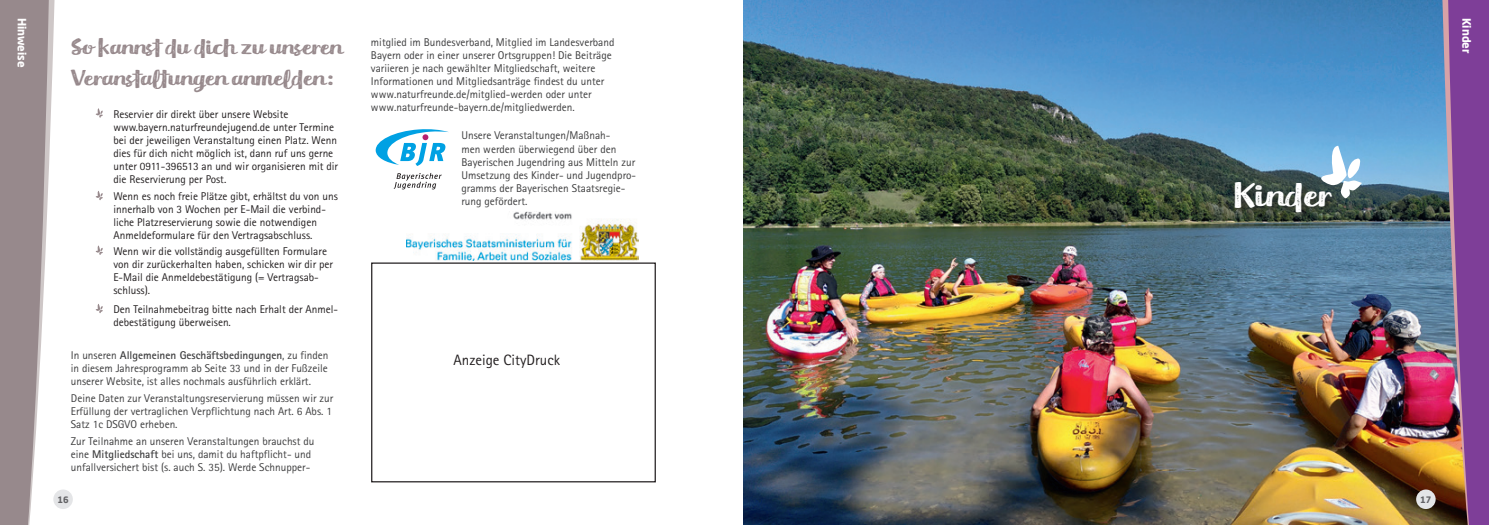
<style>
.page{position:relative;width:1489px;height:525px;background:#fff}
.page>*{position:absolute;margin:0;border:0;box-sizing:border-box;transform-origin:0 0}
.Zierüberschrift_Meltow20pt{font:38.88px "Meltow Brush Rust";color:#fff}
.Zierüberschrift_Meltow20pt-2{font:25.25px/30.2px "Meltow Brush Rust";color:#97898c}
.t1{font:15px "Rotis Sans Serif Std";color:#231f20}
.Stichpunkt{font:11.25px/13px "Rotis Sans Serif Std";color:#3e3e3f;text-align:justify}
.Stichpunkt-2{font:11.25px/13px "Rotis Sans Serif Std";color:#231f20}
.Fließtex{font:11.25px/13px "Rotis Sans Serif Std";color:#3e3e3f}
.t2{font:700 11.25px "Neo Sans Pro";color:#fff}
.t3{font:700 8.75px "Neo Sans Pro";color:#636366}
.s1{font-weight:700}
</style>
<div class="page">
<img style="left:744px;top:0;width:684px;height:524px">
<div style="left:1231px;top:179px;width:110px;height:43px;background:#231f20;opacity:.77"></div>
<svg style="left:1319px;top:145px;width:42px;height:53px"></svg>
<svg style="left:95px;top:108px;width:8px;height:10px"></svg>
<svg style="left:95px;top:191px;width:8px;height:9px"></svg>
<svg style="left:95px;top:245px;width:8px;height:10px"></svg>
<svg style="left:95px;top:304px;width:8px;height:9px"></svg>
<svg style="left:375px;top:129px;width:74px;height:37px"></svg>
<svg style="left:393px;top:173px;width:49px;height:16px"></svg>
<img style="left:407px;top:212px;width:232px;height:48px">
<div style="left:371px;top:262px;width:285px;height:220px;border:1px solid #231f20"></div>
<img style="left:1428px;top:0;width:12px;height:524px">
<img style="left:1440px;top:0;width:48px;height:524px">
<div style="left:1415px;top:489px;width:20px;height:19px;background:#e4e5e7;border-radius:50%"></div>
<svg style="left:0;top:0;width:55px;height:524px"></svg>
<div style="left:53px;top:489px;width:20px;height:19px;background:#e4e5e7;border-radius:50%"></div>
<p class="t2" style="left:29px;top:18px;width:51px;rotate:90deg">Hinweise</p>
<p class="Zierüberschrift_Meltow20pt-2" style="left:71px;top:33px;width:273px">So kannst du dich zu unseren<br>Veranstaltungen anmelden:</p>
<p class="Stichpunkt-2" style="left:113px;top:108px;width:176px">Reservier dir direkt über unsere Website</p>
<p class="Stichpunkt-2" style="left:113px;top:121px;width:226px">www.bayern.naturfreundejugend.de unter Termine bei der jeweiligen Veranstaltung einen Platz. Wenn dies für dich nicht möglich ist, dann ruf uns gerne unter 0911-396513 an und wir organisieren mit dir die Reservierung per Post.</p>
<p class="Stichpunkt-2" style="left:113px;top:189px;width:226px">Wenn es noch freie Plätze gibt, erhältst du von uns innerhalb von 3 Wochen per E-Mail die verbind&shy;liche Platzreservierung sowie die notwendigen Anmeldeformulare für den Vertragsabschluss.</p>
<p class="Stichpunkt-2" style="left:113px;top:245px;width:221px">Wenn wir die vollständig ausgefüllten Formulare von dir zurückerhalten haben, schicken wir dir per E-Mail die Anmeldebestätigung (= Vertragsab&shy;schluss).</p>
<p class="Stichpunkt-2" style="left:113px;top:303px;width:226px">Den Teilnahmebeitrag bitte nach Erhalt der Anmel&shy;debestätigung überweisen.</p>
<p class="Stichpunkt" style="left:71px;top:349px;width:259px">In unseren <span class="s1">Allgemeinen Geschäftsbedingungen</span>, zu finden in diesem Jahresprogramm ab Seite 33 und in der Fußzeile unserer Website, ist alles nochmals ausführlich erklärt.</p>
<p class="Stichpunkt" style="left:71px;top:391px;width:264px">Deine Daten zur Veranstaltungsreservierung müssen wir zur Erfüllung der vertraglichen Verpflichtung nach Art. 6 Abs. 1<br>Satz 1c DSGVO erheben.</p>
<p class="Stichpunkt" style="left:71px;top:434px;width:245px;text-align:left">Zur Teilnahme an unseren Veranstaltungen brauchst du eine <span class="s1">Mitgliedschaft</span> bei uns, damit du haftpflicht- und unfallversichert bist (s. auch S. 35). Werde Schnupper-</p>
<p class="t3" style="left:57px;top:493px;width:13px">16</p>
<p class="Stichpunkt" style="left:371px;top:36px;width:245px;text-align:left">mitglied im Bundesverband, Mitglied im Landesverband Bayern oder in einer unserer Ortsgruppen! Die Beiträge variieren je nach gewählter Mitgliedschaft, weitere Informationen und Mitgliedsanträge findest du unter www.naturfreunde.de/mitglied-werden oder unter www.naturfreunde-bayern.de/mitgliedwerden.</p>
<p class="Fließtex" style="left:461px;top:129px;width:176px">Unsere Veranstaltungen/Maßnah-<br>men werden überwiegend über den Bayerischen Jugendring aus Mitteln zur Umsetzung des Kinder- und Jugendpro&shy;gramms der Bayerischen Staatsregie&shy;rung gefördert.</p>
<p class="t1" style="left:453px;top:351px;width:108px">Anzeige CityDruck</p>
<p class="Zierüberschrift_Meltow20pt" style="left:1232px;top:172px;width:101px">Kinder</p>
<p class="t2" style="left:1473px;top:18px;width:37px;rotate:90deg">Kinder</p>
<p class="t3" style="left:1419px;top:493px;width:13px">17</p>
</div>
